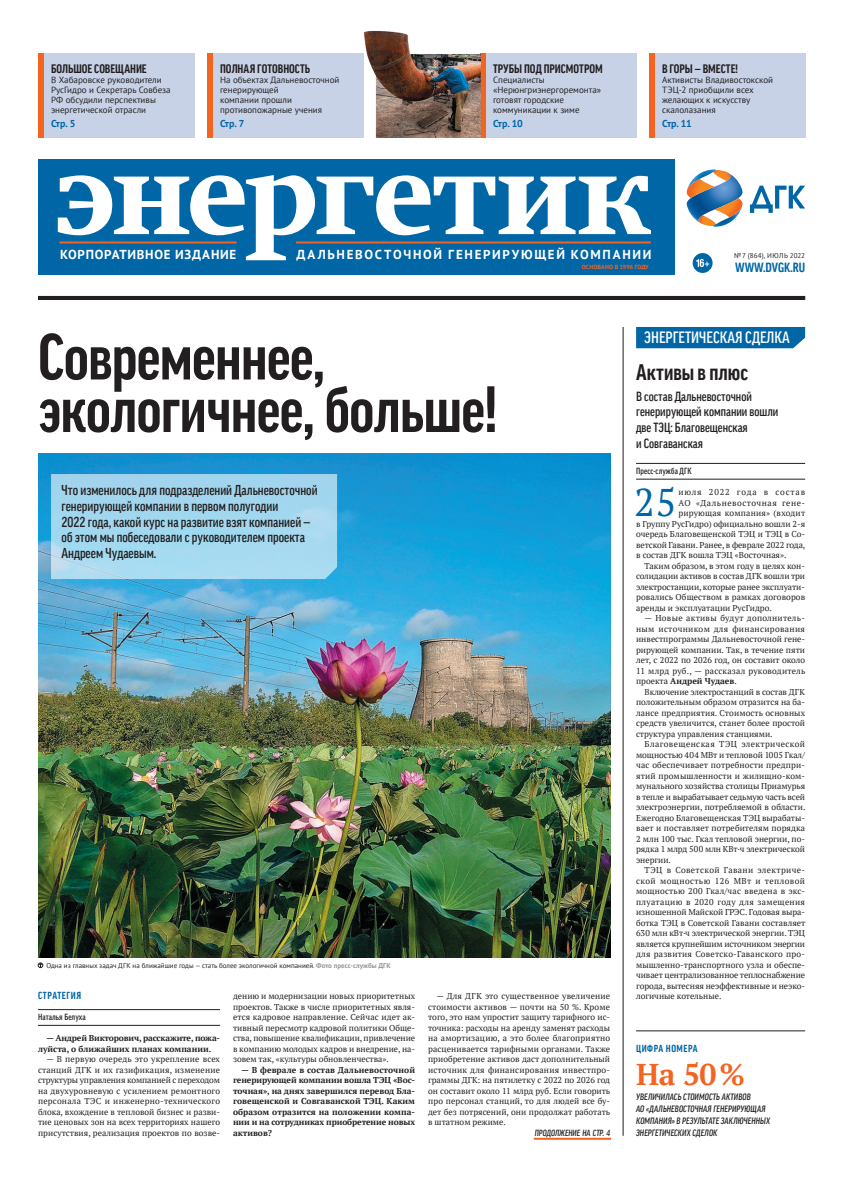
<style>
.page{position:relative;width:842px;height:1191px;background:#fff}
.page>*{position:absolute;margin:0;border:0;box-sizing:border-box;transform-origin:0 0}
.t1{font:700 63px/52.5px "FF Good Pro Cond";letter-spacing:-.01em;color:#231f20}
.t2{font:38.5px "PT Serif";color:#0166a5}
.t3{font:700 30px "PT Serif";color:#f36421}
.t4{font:700 22px "FF Good Pro Cond";letter-spacing:.005em;color:#231f20}
.t5{font:500 16px "FF Good Pro Cond";color:#fff}
.t6{font:500 14px/15.8px "FF Good Pro Cond";color:#231f20}
.t7{font:500 13px/15.8px "FF Good Pro Cond";color:#231f20}
.t8{font:700 13px "PT Sans";letter-spacing:.13em;color:#fff}
.t9{font:700 13px "PT Sans";letter-spacing:.055em;color:#fff}
.t10{font:700 13px "FF Good Pro Cond";color:#0166a5}
.t11{font:700 12px "FF Good Pro Cond";color:#231f20}
.t12{font:700 10px "PT Sans";letter-spacing:-.03em;color:#0166a5}
.t13{font:700 10px "FF Good Pro Cond";letter-spacing:.055em;color:#0166a5}
.t14{font:9px/10px "PT Sans";color:#231f20}
.t15{font:italic 500 9px/12px "FF Good Pro Cond";letter-spacing:.005em;color:#231f20}
.t16{font:500 8.7px "FF Good Pro Cond";letter-spacing:.01em;color:#231f20}
.t17{font:italic 500 8.7px "FF Good Pro Cond";letter-spacing:-.005em;color:#231f20}
.t18{font:8.5px/10.5px "PT Serif";color:#231f20;text-align:justify}
.t19{font:700 8.5px/10.5px "PT Serif";letter-spacing:-.01em;color:#231f20}
.t20{font:8.5px "PT Serif";letter-spacing:.025em;color:#231f20}
.t21{font:8.5px "PT Serif";letter-spacing:.06em;color:#231f20}
.t22{font:8.5px "PT Serif";letter-spacing:.1em;color:#231f20}
.t23{font:7px "PT Sans";color:#231f20}
.t24{font:7px "PT Sans";letter-spacing:.03em;color:#231f20}
.t25{font:700 6px "PT Sans";letter-spacing:.02em;color:#f36421}
.s1{font-weight:700;color:#939598}
.s2{font-weight:700}
</style>
<div class="page">
<img style="left:38px;top:453px;width:572px;height:504px">
<div style="left:38px;top:54px;width:156px;height:84px;background:#c7d2e7"></div>
<div style="left:693px;top:253px;width:19px;height:20px;background:#0166a5;border-radius:50%"></div>
<div style="left:38px;top:159px;width:637px;height:115px;background:#0166a5"></div>
<svg style="left:58px;top:175px;width:593px;height:85px"></svg>
<hr style="left:296px;top:241px;width:355px;height:2px;background:#f36421">
<hr style="left:60px;top:241px;width:177px;height:2px;background:#f36421">
<svg style="left:696px;top:259px;width:13px;height:8px"></svg>
<svg style="left:750px;top:186px;width:55px;height:27px"></svg>
<svg style="left:686px;top:169px;width:57px;height:58px"></svg>
<div style="left:207px;top:54px;width:6px;height:84px;background:#f36421"></div>
<div style="left:38px;top:54px;width:6px;height:84px;background:#f36421"></div>
<div style="left:480px;top:54px;width:6px;height:84px;background:#f36421"></div>
<div style="left:649px;top:54px;width:6px;height:84px;background:#f36421"></div>
<div style="left:213px;top:54px;width:150px;height:84px;background:#c7d2e7"></div>
<div style="left:486px;top:54px;width:150px;height:84px;background:#c7d2e7"></div>
<div style="left:655px;top:54px;width:150px;height:84px;background:#c7d2e7"></div>
<div style="left:636px;top:327px;width:169px;height:21px;background:#0166a5"></div>
<hr style="left:623px;top:327px;width:1px;height:808px;background:#231f20">
<hr style="left:636px;top:463px;width:169px;height:1px;background:#231f20">
<hr style="left:636px;top:479px;width:169px;height:1px;background:#231f20">
<hr style="left:636px;top:1030px;width:169px;height:1px;background:#231f20">
<img style="left:357px;top:30px;width:123px;height:108px">
<hr style="left:38px;top:1009px;width:182px;height:1px;background:#231f20">
<hr style="left:38px;top:1025px;width:182px;height:1px;background:#231f20">
<hr style="left:38px;top:296px;width:767px;height:4px;background:#231f20">
<hr style="left:534px;top:1137px;width:77px;height:2px;background:#f36421">
<svg style="left:51px;top:474px;width:286px;height:105px;background:#a3d7ef"></svg>
<svg style="left:38px;top:962px;width:5px;height:5px"></svg>
<h3 class="t11" style="left:51px;top:62px;width:97px">БОЛЬШОЕ СОВЕЩАНИЕ</h3>
<p class="t14" style="left:51px;top:75px;width:121px">В Хабаровске руководители<br>РусГидро и Секретарь Совбеза<br>РФ обсудили перспективы энергетической отрасли</p>
<h3 class="t11" style="left:220px;top:62px;width:92px">ПОЛНАЯ ГОТОВНОСТЬ</h3>
<p class="t14" style="left:220px;top:75px;width:121px">На объектах Дальневосточной генерирующей<br>компании прошли противопожарные учения</p>
<p class="t12" style="left:220px;top:117px;width:26px">Стр. 7</p>
<h3 class="t11" style="left:493px;top:62px;width:111px">ТРУБЫ ПОД ПРИСМОТРОМ</h3>
<p class="t14" style="left:493px;top:75px;width:109px">Специалисты «Нерюнгриэнергоремонта» готовят городские коммуникации к зиме</p>
<h3 class="t11" style="left:662px;top:62px;width:77px">В ГОРЫ — ВМЕСТЕ!</h3>
<p class="t14" style="left:662px;top:75px;width:113px">Активисты Владивостокской<br>ТЭЦ-2 приобщили всех желающих к искусству скалолазания</p>
<p class="t12" style="left:51px;top:117px;width:26px">Стр. 5</p>
<p class="t12" style="left:493px;top:117px;width:31px">Стр. 10</p>
<p class="t12" style="left:662px;top:117px;width:31px">Стр. 11</p>
<h3 class="t9" style="left:60px;top:245px;width:178px">КОРПОРАТИВНОЕ ИЗДАНИЕ</h3>
<h3 class="t8" style="left:296px;top:245px;width:357px">ДАЛЬНЕВОСТОЧНОЙ ГЕНЕРИРУЮЩЕЙ КОМПАНИИ</h3>
<p class="t24" style="left:734px;top:251px;width:72px">№ 7 (864), ИЮЛЬ 2022</p>
<p class="t25" style="left:582px;top:262px;width:68px">ОСНОВАНО В 1996 ГОДУ</p>
<h3 class="t10" style="left:735px;top:260px;width:71px">WWW.DVGK.RU</h3>
<h1 class="t1" style="left:38px;top:331px;width:461px">Современнее, экологичнее, больше!</h1>
<h3 class="t6" style="left:62px;top:482px;width:258px">Что изменилось для подразделений Дальневосточной генерирующей компании в первом полугодии<br>2022 года, какой курс на развитие взят компанией — об этом мы побеседовали с руководителем проекта Андреем Чудаевым.</h3>
<p class="t23" style="left:46px;top:960px;width:346px">Одна из главных задач ДГК на ближайшие годы — стать более экологичной компанией. <span class="s1">Фото пресс-службы ДГК</span></p>
<p class="t13" style="left:38px;top:990px;width:45px">СТРАТЕГИЯ</p>
<p class="t16" style="left:38px;top:1012px;width:49px">Наталья Белуха</p>
<p class="t19" style="left:38px;top:1032px;width:184px;text-indent:8px">— Андрей Викторович, расскажите, пожа&shy;луйста, о ближайших планах компании.</p>
<p class="t18" style="left:38px;top:1053px;width:184px;text-indent:8px">— В первую очередь это укрепление всех станций ДГК и их газификация, изменение структуры управления компанией с переходом на двухуровневую с усилением ремонтного персонала ТЭС и инженерно-технического блока, вхождение в тепловой бизнес и разви&shy;тие ценовых зон на всех территориях нашего присутствия, реализация проектов по возве-</p>
<p class="t18" style="left:233px;top:990px;width:184px">дению и модернизации новых приоритетных проектов. Также в числе приоритетных явля&shy;ется кадровое направление. Сейчас идет ак&shy;тивный пересмотр кадровой политики Обще&shy;ства, повышение квалификации, привлечение в компанию молодых кадров и внедрение, на&shy;зовем так, «культуры обновленчества».</p>
<p class="t19" style="left:233px;top:1064px;width:184px;text-align:justify;text-indent:8px">— В феврале в состав Дальневосточной генерирующей компании вошла ТЭЦ «Вос&shy;точная», на днях завершился перевод Бла&shy;говещенской и Совгаванской ТЭЦ. Каким образом отразится на положении компа&shy;нии и на сотрудниках приобретение новых активов?</p>
<p class="t18" style="left:428px;top:990px;width:184px;text-indent:8px">— Для ДГК это существенное увеличение стоимости активов — почти на 50 %. Кроме того, это нам упростит защиту тарифного ис&shy;точника: расходы на аренду заменят расходы на амортизацию, а это более благоприятно расценивается тарифными органами. Также приобретение активов даст дополнительный источник для финансирования инвестпро&shy;граммы ДГК: на пятилетку с 2022 по 2026 год он составит около 11 млрд руб. Если говорить про персонал станций, то для людей все бу&shy;дет без потрясений, они продолжат работать в штатном режиме.</p>
<p class="t17" style="left:535px;top:1127px;width:77px">ПРОДОЛЖЕНИЕ НА СТР. 4</p>
<h3 class="t5" style="left:644px;top:329px;width:147px">ЭНЕРГЕТИЧЕСКАЯ СДЕЛКА</h3>
<h3 class="t4" style="left:636px;top:359px;width:113px">Активы в плюс</h3>
<h3 class="t7" style="left:636px;top:388px;width:144px">В состав Дальневосточной генерирующей компании вошли две ТЭЦ: Благовещенская<br>и Совгаванская</h3>
<p class="t16" style="left:636px;top:466px;width:57px">Пресс-служба ДГК</p>
<h2 class="t2" style="left:634px;top:477px;width:44px">25</h2>
<p class="t22" style="left:678px;top:486px;width:128px">июля 2022 года в состав</p>
<p class="t21" style="left:678px;top:497px;width:128px">АО «Дальневосточная гене-</p>
<p class="t20" style="left:678px;top:507px;width:128px">рирующая компания» (входит</p>
<p class="t18" style="left:636px;top:518px;width:171px">в Группу РусГидро) официально вошли 2-я</p>
<p class="t18" style="left:636px;top:528px;width:171px">очередь Благовещенской ТЭЦ и ТЭЦ в Со-</p>
<p class="t18" style="left:636px;top:539px;width:171px">ветской Гавани. Ранее, в феврале 2022 года,</p>
<p class="t18" style="left:636px;top:549px;width:152px">в состав ДГК вошла ТЭЦ «Восточная».</p>
<p class="t18" style="left:645px;top:560px;width:162px">Таким образом, в этом году в целях кон-</p>
<p class="t18" style="left:636px;top:570px;width:170px">солидации активов в состав ДГК вошли три</p>
<p class="t18" style="left:636px;top:581px;width:170px">электростанции, которые ранее эксплуати-</p>
<p class="t18" style="left:636px;top:591px;width:171px">ровались Обществом в рамках договоров</p>
<p class="t18" style="left:636px;top:602px;width:137px">аренды и эксплуатации РусГидро.</p>
<p class="t18" style="left:636px;top:612px;width:171px;text-indent:8px">— Новые активы будут дополнитель&shy;ным источником для финансирования инвестпрограммы Дальневосточной гене&shy;рирующей компании. Так, в течение пяти лет, с 2022 по 2026 год, он составит около 11 млрд руб., — рассказал руководитель проекта <span class="s2">Андрей Чудаев</span>.</p>
<p class="t18" style="left:636px;top:686px;width:171px;text-indent:8px">Включение электростанций в состав ДГК положительным образом отразится на ба&shy;лансе предприятия. Стоимость основных средств увеличится, станет более простой структура управления станциями.</p>
<p class="t18" style="left:636px;top:738px;width:171px;text-indent:8px">Благовещенская ТЭЦ электрической мощностью 404 МВт и тепловой 1005 Гкал/ час обеспечивает потребности предпри&shy;ятий промышленности и жилищно-ком&shy;мунального хозяйства столицы Приамурья в тепле и вырабатывает седьмую часть всей электроэнергии, потребляемой в области.<br>Ежегодно Благовещенская ТЭЦ вырабаты&shy;вает и поставляет потребителям порядка 2 млн 100 тыс. Гкал тепловой энергии, по&shy;рядка 1 млрд 500 млн КВт·ч электрической энергии.</p>
<p class="t18" style="left:636px;top:864px;width:171px;text-indent:8px">ТЭЦ в Советской Гавани электриче&shy;ской мощностью 126 МВт и тепловой мощностью 200 Гкал/час введена в экс&shy;плуатацию в 2020 году для замещения изношенной Майской ГРЭС. Годовая выра&shy;ботка ТЭЦ в Советской Гавани составляет 630 млн кВт·ч электрической энергии. ТЭЦ является крупнейшим источником энергии для развития Советско-Гаванского про&shy;мышленно-транспортного узла и обеспе&shy;чивает централизованное теплоснабжение города, вытесняя неэффективные и неэко&shy;логичные котельные.</p>
<p class="t13" style="left:636px;top:1042px;width:63px">ЦИФРА НОМЕРА</p>
<h3 class="t3" style="left:636px;top:1054px;width:110px">На 50%</h3>
<p class="t15" style="left:636px;top:1090px;width:135px">УВЕЛИЧИЛАСЬ СТОИМОСТЬ АКТИВОВ<br>АО «ДАЛЬНЕВОСТОЧНАЯ ГЕНЕРИРУЮЩАЯ<br>КОМПАНИЯ» В РЕЗУЛЬТАТЕ ЗАКЛЮЧЕННЫХ<br>ЭНЕРГЕТИЧЕСКИХ СДЕЛОК</p>
</div>
